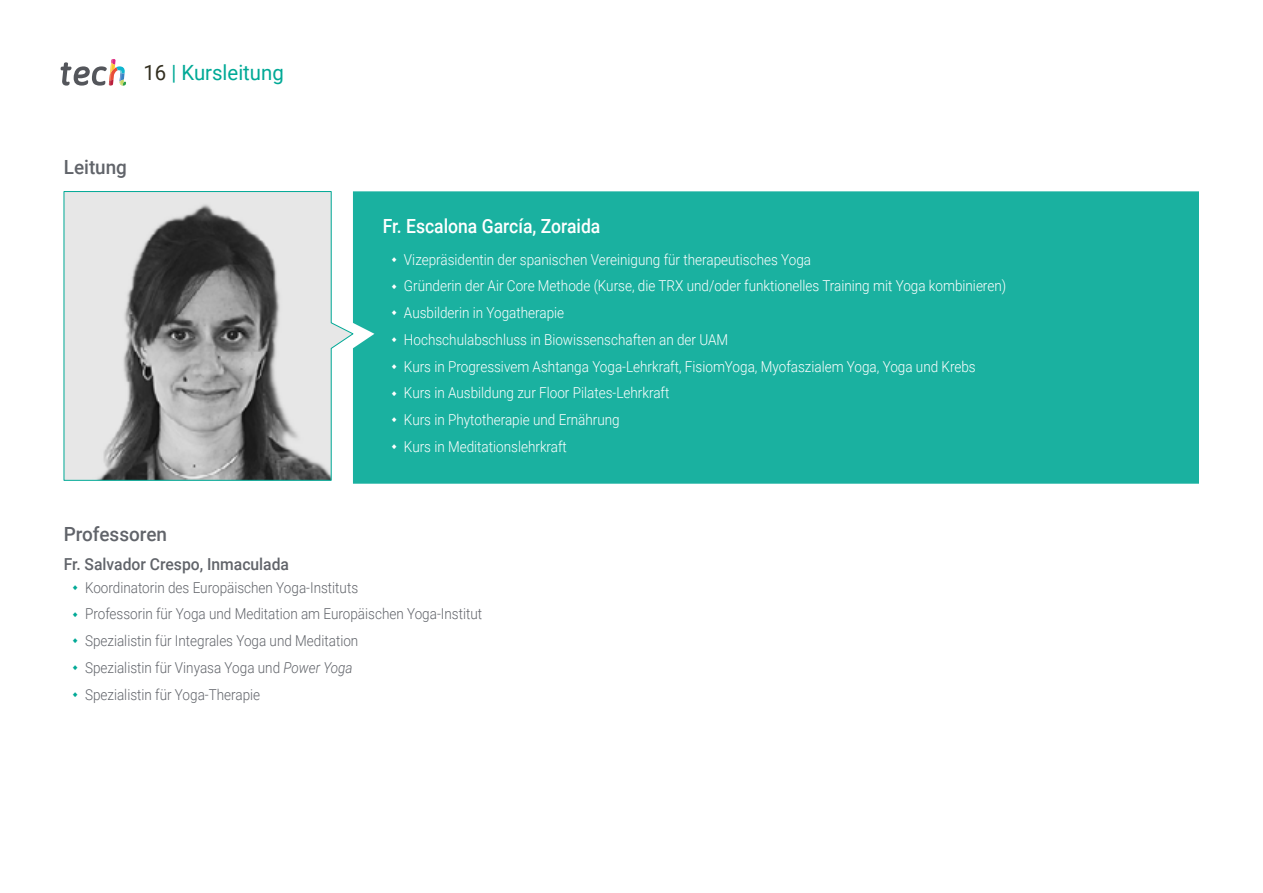
<style>
.page{position:relative;width:1263px;height:893px;background:#fff}
.page>*{position:absolute;margin:0;border:0;box-sizing:border-box;transform-origin:0 0}
.t1{font:21px "Roboto";color:#00a996}
.t2{font:500 19.5px "Roboto";color:#fff;scale:.9 1}
.t3{font:500 19.5px "Roboto";color:#61646a}
.t4{font:500 16.5px "Roboto";color:#61646a;scale:.95 1}
.t5{font:300 15px/26.7px "Roboto";color:#fff;scale:.9 1}
.t6{font:300 15px/26.7px "Roboto";color:#61646a;scale:.9 1}
.s1{color:#322e1f}
.s2{font-style:italic}
</style>
<div class="page">
<div style="left:353px;top:191px;width:846px;height:293px;background:#1ab1a0"></div>
<svg style="left:63px;top:191px;width:291px;height:290px;background:#acaeae"></svg>
<svg style="left:61px;top:59px;width:65px;height:27px"></svg>
<svg style="left:392px;top:257px;width:5px;height:5px"></svg>
<svg style="left:392px;top:284px;width:5px;height:5px"></svg>
<svg style="left:392px;top:310px;width:5px;height:5px"></svg>
<svg style="left:392px;top:337px;width:5px;height:5px"></svg>
<svg style="left:392px;top:364px;width:5px;height:5px"></svg>
<svg style="left:392px;top:391px;width:5px;height:5px"></svg>
<svg style="left:392px;top:417px;width:5px;height:5px"></svg>
<svg style="left:392px;top:444px;width:5px;height:5px"></svg>
<h1 class="t1" style="left:144px;top:57px;width:142px"><span class="s1">16</span> | Kursleitung</h1>
<h2 class="t3" style="left:64px;top:154px;width:65px">Leitung</h2>
<h2 class="t2" style="left:383px;top:212px;width:243px">Fr. Escalona García, Zoraida</h2>
<p class="t5" style="left:404px;top:245px;width:671px">Vizepräsidentin der spanischen Vereinigung für therapeutisches Yoga<br>Gründerin der Air Core Methode (Kurse, die TRX und/oder funktionelles Training mit Yoga kombinieren)<br>Ausbilderin in Yogatherapie<br>Hochschulabschluss in Biowissenschaften an der UAM<br>Kurs in Progressivem Ashtanga Yoga-Lehrkraft, FisiomYoga, Myofaszialem Yoga, Yoga und Krebs Kurs in Ausbildung zur Floor Pilates-Lehrkraft<br>Kurs in Phytotherapie und Ernährung<br>Kurs in Meditationslehrkraft</p>
<h2 class="t3" style="left:64px;top:520px;width:105px">Professoren</h2>
<p class="t4" style="left:64px;top:553px;width:239px">Fr. Salvador Crespo, Inmaculada</p>
<p class="t6" style="left:85px;top:573px;width:443px">Koordinatorin des Europäischen Yoga-Instituts<br>Professorin für Yoga und Meditation am Europäischen Yoga-Institut Spezialistin für Integrales Yoga und Meditation<br>Spezialistin für Vinyasa Yoga und <span class="s2">Power Yoga<br></span>Spezialistin für Yoga-Therapie</p>
</div>
